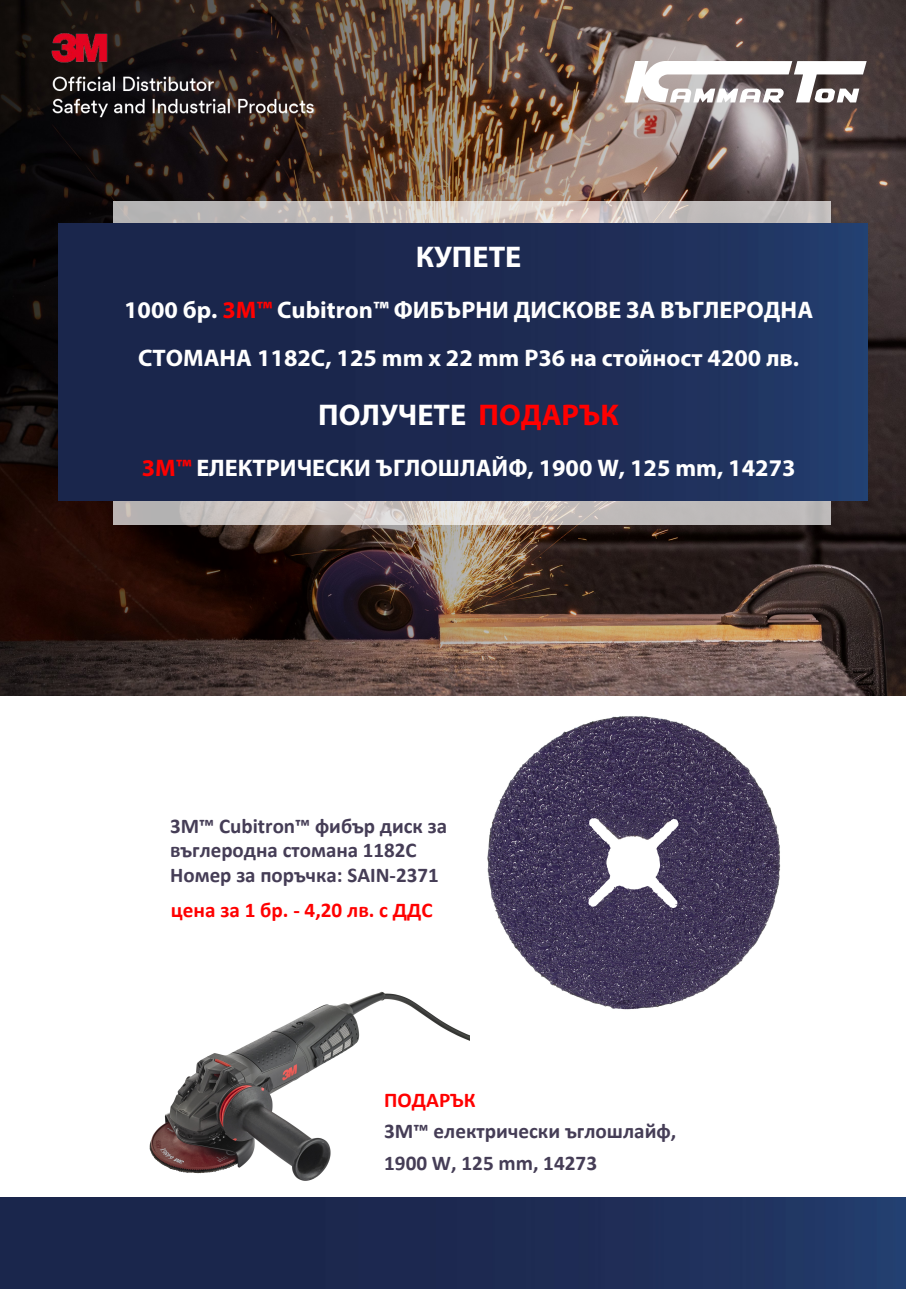
<style>
.page{position:relative;width:906px;height:1289px;background:#fff}
.page>*{position:absolute;margin:0;border:0;box-sizing:border-box;transform-origin:0 0}
.t1{font:700 30px "Myriad Pro";color:#fff}
.t2{font:700 24px/47.8px "Myriad Pro";color:#fff;text-align:center}
.t3{font:700 21px/24.8px "Calibri";color:#453d56}
.t4{font:700 21px "Calibri";color:#f00}
.s1{color:#f00}
</style>
<div class="page">
<img style="left:0;top:0;width:906px;height:696px">
<svg style="left:113px;top:201px;width:717px;height:323px;background:#c6c0bd"></svg>
<svg style="left:624px;top:61px;width:242px;height:41px"></svg>
<img style="left:39px;top:21px;width:323px;height:110px">
<img style="left:487px;top:716px;width:294px;height:294px">
<img style="left:149px;top:991px;width:321px;height:190px">
<img style="left:58px;top:223px;width:810px;height:277px">
<img style="left:0;top:1197px;width:906px;height:91px">
<p class="t1" style="left:416px;top:238px;width:107px">КУПЕТЕ</p>
<p class="t2" style="left:124px;top:285px;width:690px">1000 бр. <span class="s1">3M™</span> Cubitron™ ФИБЪРНИ ДИСКОВЕ ЗА ВЪГЛЕРОДНА<br>СТОМАНА 1182C, 125 mm х 22 mm Р36 на стойност 4200 лв.</p>
<p class="t1" style="left:318px;top:395px;width:302px">ПОЛУЧЕТЕ <span class="s1">ПОДАРЪК</span></p>
<p class="t2" style="left:142px;top:443px;width:655px"><span class="s1">3M™</span> ЕЛЕКТРИЧЕСКИ ЪГЛОШЛАЙФ, 1900 W, 125 mm, 14273</p>
<p class="t3" style="left:170px;top:813px;width:278px">3M™ Cubitron™ фибър диск за въглеродна стомана 1182C<br>Номер за поръчка: SAIN-2371</p>
<p class="t4" style="left:171px;top:895px;width:263px">цена за 1 бр. - 4,20 лв. с ДДС</p>
<p class="t4" style="left:384px;top:1084px;width:93px">ПОДАРЪК</p>
<p class="t3" style="left:384px;top:1115px;width:294px;line-height:31.3px">3M™ електрически ъглошлайф,<br>1900 W, 125 mm, 14273</p>
</div>
